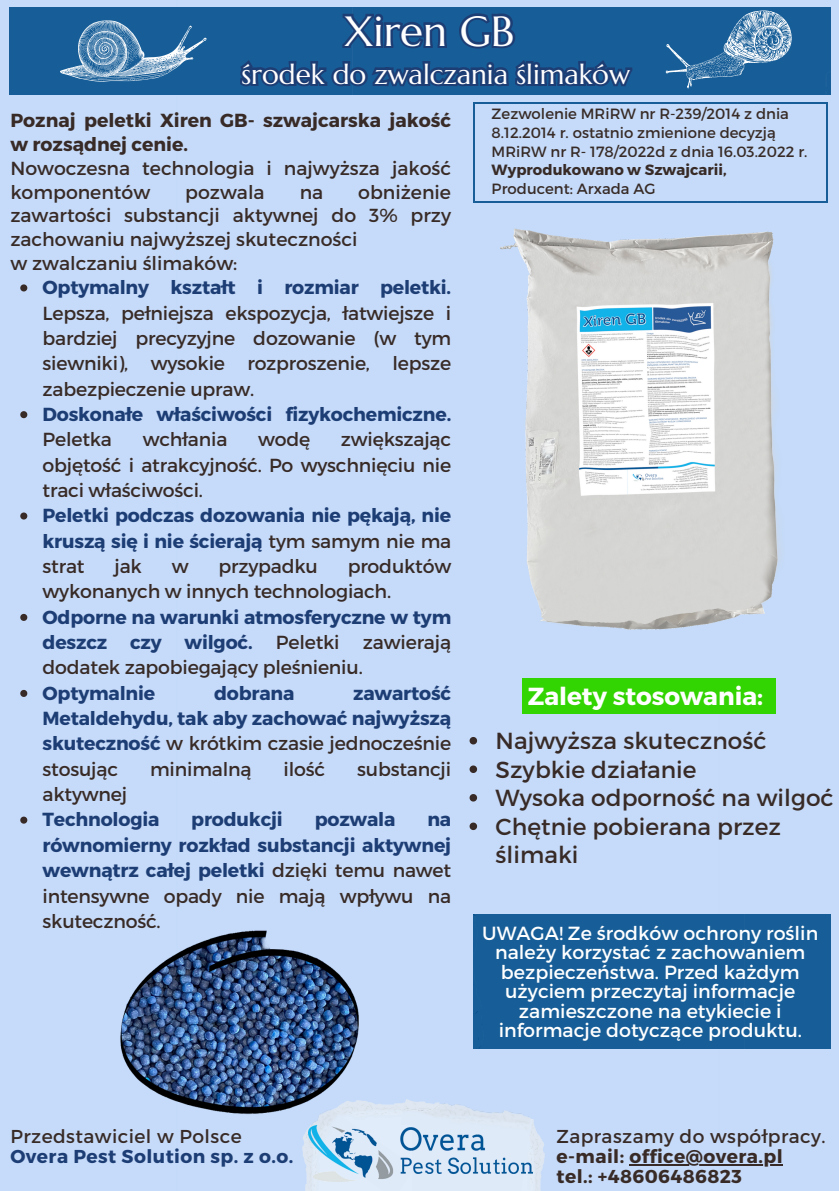
<style>
.page{position:relative;width:839px;height:1191px;background:#fff}
.page>*{position:absolute;margin:0;border:0;box-sizing:border-box;transform-origin:0 0}
.t1{font:42.2px "Marcellus";color:#fff}
.t2{font:27.8px "Marcellus";color:#fff}
.t3{font:700 24.6px "Montserrat";color:#fff}
.t4{font:23.2px/28.6px "Montserrat";color:#382b27}
.t5{font:19px/19.6px "Montserrat";color:#fff;text-align:center}
.t6{font:18.8px/25.4px "Montserrat";letter-spacing:-.01em;color:#382b27;text-align:justify}
.t7{font:700 18.8px/25.4px "Montserrat";letter-spacing:-.01em;color:#1d3d75;text-align:justify}
.t8{font:700 18.8px/24px "Montserrat";color:#382b27}
.t9{font:18.6px "Montserrat";letter-spacing:.025em;color:#382b27}
.t10{font:700 18.6px "Montserrat";letter-spacing:.025em;color:#382b27}
.t11{font:700 18.6px "Montserrat";letter-spacing:.025em;color:#1d3d75}
.t12{font:14.8px/18.6px "Montserrat";color:#382b27}
.t13{font:700 14.8px "Montserrat";color:#382b27}
.s1{font-weight:700;color:#1d3d75}
.s2{font-weight:400;color:#382b27}
</style>
<div class="page">
<div style="left:0;top:0;width:838px;height:1191px;background:#c5dbf9"></div>
<img style="left:489px;top:708px;width:342px;height:341px">
<div style="left:10px;top:7px;width:820px;height:87px;background:#175e98"></div>
<div style="left:473px;top:915px;width:357px;height:133px;background:#175e98"></div>
<img style="left:531px;top:1119px;width:14px;height:72px">
<img style="left:369px;top:1099px;width:162px;height:92px">
<img style="left:120px;top:930px;width:249px;height:184px">
<img style="left:303px;top:1105px;width:112px;height:86px">
<img style="left:308px;top:1126px;width:224px;height:55px">
<img style="left:500px;top:228px;width:279px;height:402px">
<div style="left:473px;top:102px;width:354px;height:101px;background:#175e98"></div>
<div style="left:475px;top:104px;width:350px;height:97px;background:#c5dbf9"></div>
<svg style="left:665px;top:10px;width:126px;height:78px;background:#3e79a9"></svg>
<svg style="left:60px;top:20px;width:147px;height:62px;background:#4981ae"></svg>
<svg style="left:469px;top:737px;width:8px;height:7px"></svg>
<svg style="left:469px;top:766px;width:8px;height:7px"></svg>
<svg style="left:469px;top:794px;width:8px;height:8px"></svg>
<svg style="left:469px;top:823px;width:8px;height:7px"></svg>
<svg style="left:236px;top:10px;width:398px;height:83px;background:#18548d"></svg>
<svg style="left:20px;top:284px;width:7px;height:7px"></svg>
<svg style="left:20px;top:411px;width:7px;height:7px"></svg>
<svg style="left:20px;top:513px;width:7px;height:7px"></svg>
<svg style="left:20px;top:614px;width:7px;height:7px"></svg>
<svg style="left:20px;top:690px;width:7px;height:7px"></svg>
<svg style="left:20px;top:817px;width:7px;height:7px"></svg>
<div style="left:522px;top:679px;width:253px;height:35px;background:#32d401"></div>
<hr style="left:629px;top:1164px;width:154px;height:2px;background:#382b27">
<p class="t1" style="left:344px;top:5px;width:172px">Xiren GB</p>
<p class="t2" style="left:241px;top:57px;width:390px">środek do zwalczania ślimaków</p>
<p class="t8" style="left:10px;top:107px;width:442px">Poznaj peletki Xiren GB- szwajcarska jakość w rozsądnej cenie.</p>
<p class="t6" style="left:10px;top:155px;width:442px;line-height:24px">Nowoczesna technologia i najwyższa jakość komponentów</p>
<p class="t6" style="left:10px;top:179px;width:442px;line-height:24px;text-indent:348px">obniżenie zawartości substancji aktywnej do 3% przy zachowaniu najwyższej skuteczności</p>
<p class="t6" style="left:10px;top:250px;width:228px">w zwalczaniu ślimaków:</p>
<p class="t6" style="left:185px;top:178px;width:81px">pozwala</p>
<p class="t6" style="left:300px;top:178px;width:25px">na</p>
<p class="t6" style="left:43px;top:274px;width:410px"><span class="s1">Optymalny kształt i rozmiar peletki.<br></span>Lepsza, pełniejsza ekspozycja, łatwiejsze i bardziej precyzyjne dozowanie (w tym siewniki), wysokie rozproszenie, lepsze zabezpieczenie upraw.</p>
<p class="t7" style="left:43px;top:401px;width:410px">Doskonałe właściwości fizykochemiczne.<br><span class="s2">Peletka</span></p>
<p class="t6" style="left:43px;top:426px;width:410px;text-indent:298px">zwiększając objętość i atrakcyjność. Po wyschnięciu nie traci właściwości.</p>
<p class="t7" style="left:43px;top:502px;width:410px">Peletki podczas dozowania nie pękają, nie kruszą się i nie ścierają <span class="s2">tym samym nie ma strat</span></p>
<p class="t6" style="left:143px;top:426px;width:86px">wchłania</p>
<p class="t6" style="left:258px;top:426px;width:54px">wodę</p>
<p class="t6" style="left:43px;top:553px;width:410px;text-indent:305px">produktów wykonanych w innych technologiach.</p>
<p class="t7" style="left:43px;top:603px;width:410px">Odporne na warunki atmosferyczne w tym deszcz czy wilgoć. <span class="s2">Peletki zawierają dodatek zapobiegający pleśnieniu.</span></p>
<p class="t7" style="left:43px;top:679px;width:114px">Optymalnie</p>
<p class="t7" style="left:214px;top:679px;width:82px">dobrana</p>
<p class="t6" style="left:114px;top:553px;width:29px">jak</p>
<p class="t6" style="left:172px;top:553px;width:18px">w</p>
<p class="t6" style="left:218px;top:553px;width:101px">przypadku</p>
<p class="t7" style="left:43px;top:679px;width:410px;text-indent:310px">zawartość Metaldehydu, tak aby zachować najwyższą skuteczność <span class="s2">w krótkim czasie jednocześnie stosując</span></p>
<p class="t6" style="left:150px;top:755px;width:103px">minimalną</p>
<p class="t6" style="left:283px;top:755px;width:43px">ilość</p>
<p class="t6" style="left:357px;top:755px;width:96px">substancji</p>
<p class="t6" style="left:43px;top:781px;width:86px">aktywnej</p>
<p class="t7" style="left:43px;top:806px;width:118px">Technologia</p>
<p class="t7" style="left:191px;top:806px;width:93px">produkcji</p>
<p class="t7" style="left:315px;top:806px;width:82px">pozwala</p>
<p class="t7" style="left:43px;top:806px;width:410px;text-indent:385px">na równomierny rozkład substancji aktywnej wewnątrz całej peletki <span class="s2">dzięki temu nawet intensywne opady nie mają wpływu na skuteczność.</span></p>
<p class="t12" style="left:491px;top:104px;width:317px">Zezwolenie MRiRW nr R-239/2014 z dnia<br>8.12.2014 r. ostatnio zmienione decyzją<br>MRiRW nr R- 178/2022d z dnia 16.03.2022 r.</p>
<p class="t13" style="left:491px;top:160px;width:237px">Wyprodukowano w Szwajcarii,</p>
<p class="t12" style="left:491px;top:178px;width:165px">Producent: Arxada AG</p>
<p class="t3" style="left:527px;top:680px;width:237px">Zalety stosowania:</p>
<p class="t4" style="left:495px;top:725px;width:272px">Najwyższa skuteczność</p>
<p class="t4" style="left:495px;top:754px;width:202px">Szybkie działanie</p>
<p class="t4" style="left:495px;top:782px;width:339px">Wysoka odporność na wilgoć</p>
<p class="t4" style="left:495px;top:811px;width:287px">Chętnie pobierana przez ślimaki</p>
<p class="t5" style="left:482px;top:922px;width:337px">UWAGA! Ze środków ochrony roślin należy korzystać z zachowaniem bezpieczeństwa. Przed każdym użyciem przeczytaj informacje zamieszczone na etykiecie i informacje dotyczące produktu.</p>
<p class="t9" style="left:10px;top:1124px;width:233px">Przedstawiciel w Polsce</p>
<p class="t11" style="left:10px;top:1144px;width:284px">Overa Pest Solution sp. z o.o.</p>
<p class="t9" style="left:556px;top:1124px;width:271px">Zapraszamy do współpracy.</p>
<p class="t10" style="left:556px;top:1144px;width:228px">e-mail: office@overa.pl</p>
<p class="t10" style="left:556px;top:1165px;width:187px">tel.: +48606486823</p>
</div>
